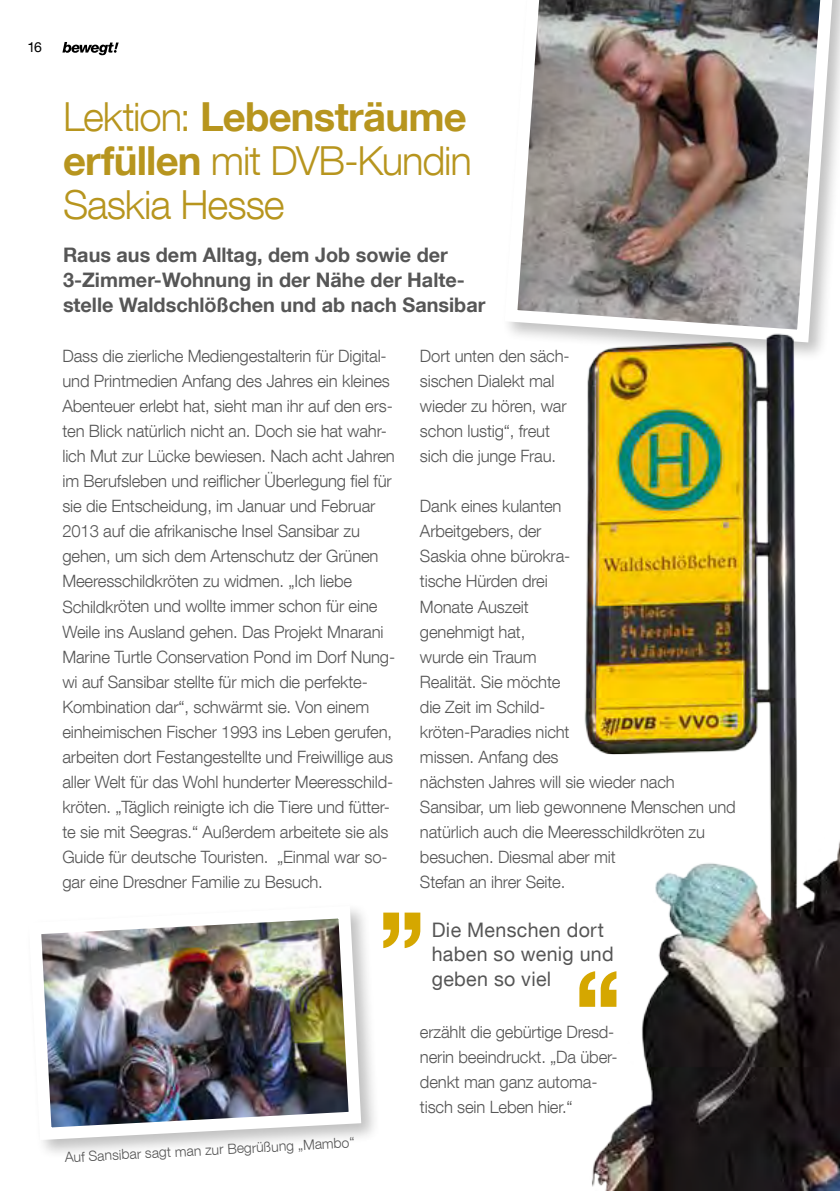
<style>
.page{position:relative;width:840px;height:1191px;background:#fff}
.page>*{position:absolute;margin:0;border:0;box-sizing:border-box;transform-origin:0 0}
.t1{font:300 40px/44px "Helvetica Neue LT Com";letter-spacing:-.03em;color:#b7951e}
.t2{font:700 20px/25px "Helvetica Neue LT Com";color:#565656}
.t3{font:20px/24.4px "Helvetica Neue LT Com";letter-spacing:.02em;color:#565656}
.t4{font:300 17px/25px "Helvetica Neue LT Com";letter-spacing:-.01em;color:#565656}
.t5{font:300 14px "Helvetica Neue LT Com";color:#565656}
.t6{font:14px "Helvetica Neue LT Com";color:#000}
.s1{font-weight:700}
</style>
<div class="page">
<img style="left:508px;top:0;width:331px;height:338px">
<div style="left:25px;top:902px;width:355px;height:257px;background:#000;opacity:.25"></div>
<img style="left:25px;top:902px;width:342px;height:244px">
<img style="left:562px;top:332px;width:277px;height:859px">
<svg style="left:383px;top:912px;width:37px;height:36px"></svg>
<svg style="left:578px;top:971px;width:38px;height:35px"></svg>
<svg style="left:62px;top:42px;width:57px;height:13px"></svg>
<p class="t6" style="left:28px;top:38px;width:16px">16</p>
<h1 class="t1" style="left:63px;top:94px;width:410px">Lektion: <span class="s1">Lebensträume erfüllen</span> mit DVB-Kundin<br>Saskia Hesse</h1>
<p class="t2" style="left:63px;top:242px;width:423px">Raus aus dem Alltag, dem Job sowie der<br>3-Zimmer-Wohnung in der Nähe der Halte&shy;stelle Waldschlößchen und ab nach Sansibar</p>
<p class="t4" style="left:62px;top:343px;width:334px">Dass die zierliche Mediengestalterin für Digital&shy;und Printmedien Anfang des Jahres ein kleines Abenteuer erlebt hat, sieht man ihr auf den ers&shy;ten Blick natürlich nicht an. Doch sie hat wahr&shy;lich Mut zur Lücke bewiesen. Nach acht Jahren im Berufsleben und reiflicher Überlegung fiel für sie die Entscheidung, im Januar und Februar 2013 auf die afrikanische Insel Sansibar zu gehen, um sich dem Artenschutz der Grünen Meeresschildkröten zu widmen. „Ich liebe Schildkröten und wollte immer schon für eine Weile ins Ausland gehen. Das Projekt Mnarani Marine Turtle Conservation Pond im Dorf Nung&shy;wi auf Sansibar stellte für mich die perfekte-Kombination dar“, schwärmt sie. Von einem einheimischen Fischer 1993 ins Leben gerufen, arbeiten dort Festangestellte und Freiwillige aus aller Welt für das Wohl hunderter Meeresschild&shy;kröten. „Täglich reinigte ich die Tiere und fütter&shy;te sie mit Seegras.“ Außerdem arbeitete sie als Guide für deutsche Touristen. „Einmal war so&shy;gar eine Dresdner Familie zu Besuch.</p>
<p class="t5" style="left:64px;top:1148px;width:291px;rotate:-3deg">Auf Sansibar sagt man zur Begrüßung „Mambo“</p>
<p class="t4" style="left:420px;top:343px;width:151px">Dort unten den säch&shy;sischen Dialekt mal wieder zu hören, war schon lustig“, freut sich die junge Frau.</p>
<p class="t4" style="left:420px;top:493px;width:317px">Dank eines kulanten<br>Arbeitgebers, der<br>Saskia ohne bürokra-<br>tische Hürden drei<br>Monate Auszeit<br>genehmigt hat,<br>wurde ein Traum<br>Realität. Sie möchte<br>die Zeit im Schild-<br>kröten-Paradies nicht<br>missen. Anfang des<br>nächsten Jahres will sie wieder nach<br>Sansibar, um lieb gewonnene Menschen und natürlich auch die Meeresschildkröten zu besuchen. Diesmal aber mit<br>Stefan an ihrer Seite.</p>
<p class="t3" style="left:431px;top:916px;width:183px">Die Menschen dort haben so wenig und geben so viel</p>
<p class="t4" style="left:420px;top:1018px;width:199px">erzählt die gebürtige Dresd&shy;nerin beeindruckt. „Da über&shy;denkt man ganz automa&shy;tisch sein Leben hier.“</p>
</div>
